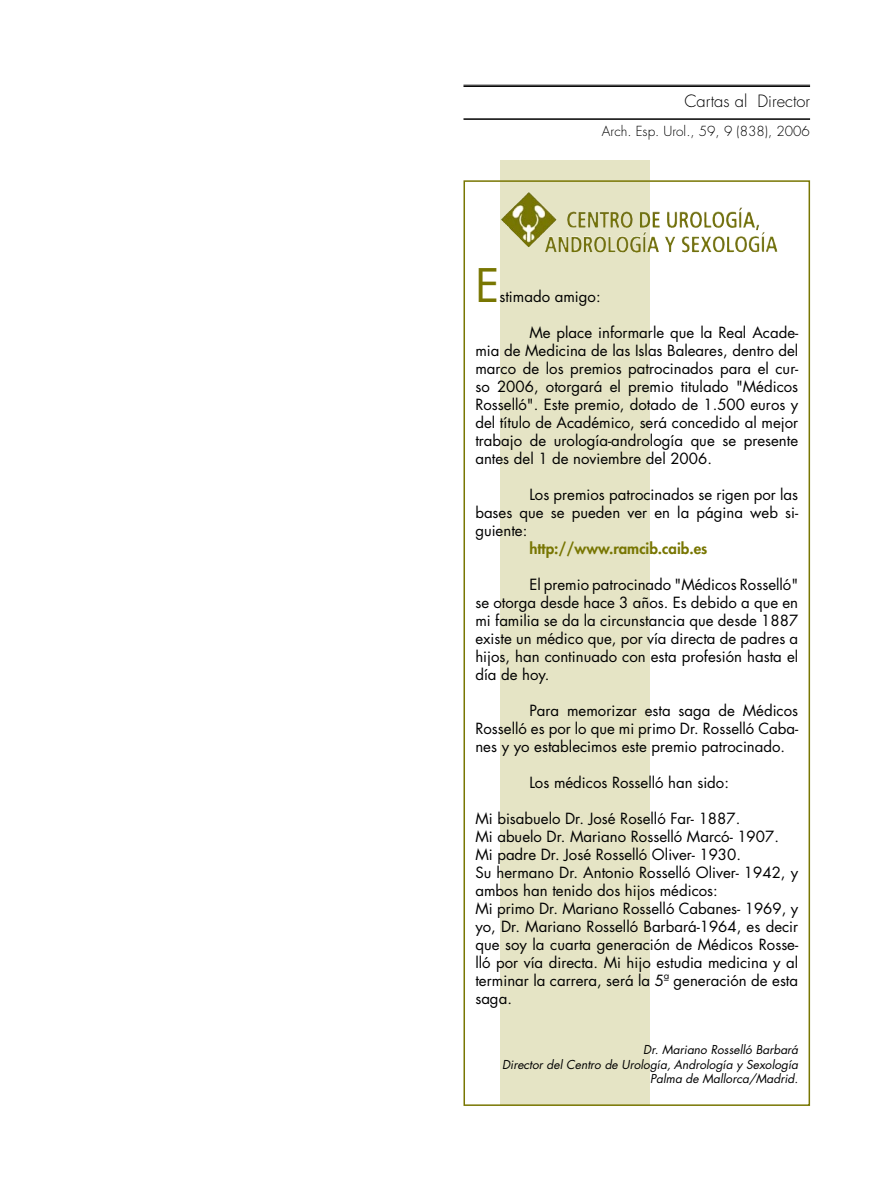
<style>
.page{position:relative;width:893px;height:1191px;background:#fff}
.page>*{position:absolute;margin:0;border:0;box-sizing:border-box;transform-origin:0 0}
.t1{font:45px "Futura";color:#787602}
.t2{font:300 16.5px "Futura";color:#000}
.t3{font:15px/18px "Futura";color:#000;text-align:justify}
.t4{font:800 15px "Futura";color:#787602}
.t5{font:300 13.5px "Futura";color:#000}
.t6{font:italic 12px "Futura";color:#000}
</style>
<div class="page">
<hr style="left:463px;top:85px;width:347px;height:1px;background:#000">
<hr style="left:463px;top:86px;width:347px;height:1px;background:#000">
<hr style="left:463px;top:118px;width:347px;height:2px;background:#000">
<div style="left:500px;top:160px;width:150px;height:946px;background:#e5e4c5"></div>
<div style="left:463px;top:180px;width:347px;height:926px;border:2px solid #787602"></div>
<img style="left:501px;top:192px;width:241px;height:55px">
<p class="t2" style="left:684px;top:91px;width:127px">Cartas al Director</p>
<p class="t5" style="left:602px;top:123px;width:210px">Arch. Esp. Urol., 59, 9 (838), 2006</p>
<p class="t1" style="left:475px;top:254px;width:26px">E</p>
<p class="t3" style="left:499px;top:287px;width:103px">stimado amigo:</p>
<p class="t3" style="left:475px;top:323px;width:324px;text-indent:54px">Me place informarle que la Real Acade&shy;mia de Medicina de las Islas Baleares, dentro del marco de los premios patrocinados para el cur&shy;so 2006, otorgará el premio titulado "Médicos Rosselló". Este premio, dotado de 1.500 euros y del título de Académico, será concedido al mejor trabajo de urología-andrología que se presente antes del 1 de noviembre del 2006.</p>
<p class="t3" style="left:475px;top:485px;width:324px;text-indent:54px">Los premios patrocinados se rigen por las bases que se pueden ver en la página web si&shy;guiente:</p>
<p class="t4" style="left:529px;top:538px;width:179px">http://www.ramcib.caib.es</p>
<p class="t3" style="left:475px;top:575px;width:324px;text-indent:54px">El premio patrocinado "Médicos Rosselló" se otorga desde hace 3 años. Es debido a que en mi familia se da la circunstancia que desde 1887 existe un médico que, por vía directa de padres a hijos, han continuado con esta profesión hasta el día de hoy.</p>
<p class="t3" style="left:475px;top:701px;width:324px;text-indent:54px">Para memorizar esta saga de Médicos Rosselló es por lo que mi primo Dr. Rosselló Caba&shy;nes y yo establecimos este premio patrocinado.</p>
<p class="t3" style="left:529px;top:773px;width:201px">Los médicos Rosselló han sido:</p>
<p class="t3" style="left:475px;top:809px;width:266px">Mi bisabuelo Dr. José Roselló Far- 1887.</p>
<p class="t3" style="left:475px;top:827px;width:305px">Mi abuelo Dr. Mariano Rosselló Marcó- 1907.</p>
<p class="t3" style="left:475px;top:845px;width:267px">Mi padre Dr. José Rosselló Oliver- 1930.</p>
<p class="t3" style="left:475px;top:863px;width:324px">Su hermano Dr. Antonio Rosselló Oliver- 1942, y ambos han tenido dos hijos médicos:</p>
<p class="t3" style="left:475px;top:899px;width:324px">Mi primo Dr. Mariano Rosselló Cabanes- 1969, y yo, Dr. Mariano Rosselló Barbará-1964, es decir que soy la cuarta generación de Médicos Rosse&shy;lló por vía directa. Mi hijo estudia medicina y al terminar la carrera, será la 5ª generación de esta saga.</p>
<p class="t6" style="left:643px;top:1041px;width:156px">Dr. Mariano Rosselló Barbará</p>
<p class="t6" style="left:502px;top:1056px;width:298px">Director del Centro de Urología, Andrología y Sexología</p>
<p class="t6" style="left:650px;top:1070px;width:150px">Palma de Mallorca/Madrid.</p>
</div>
